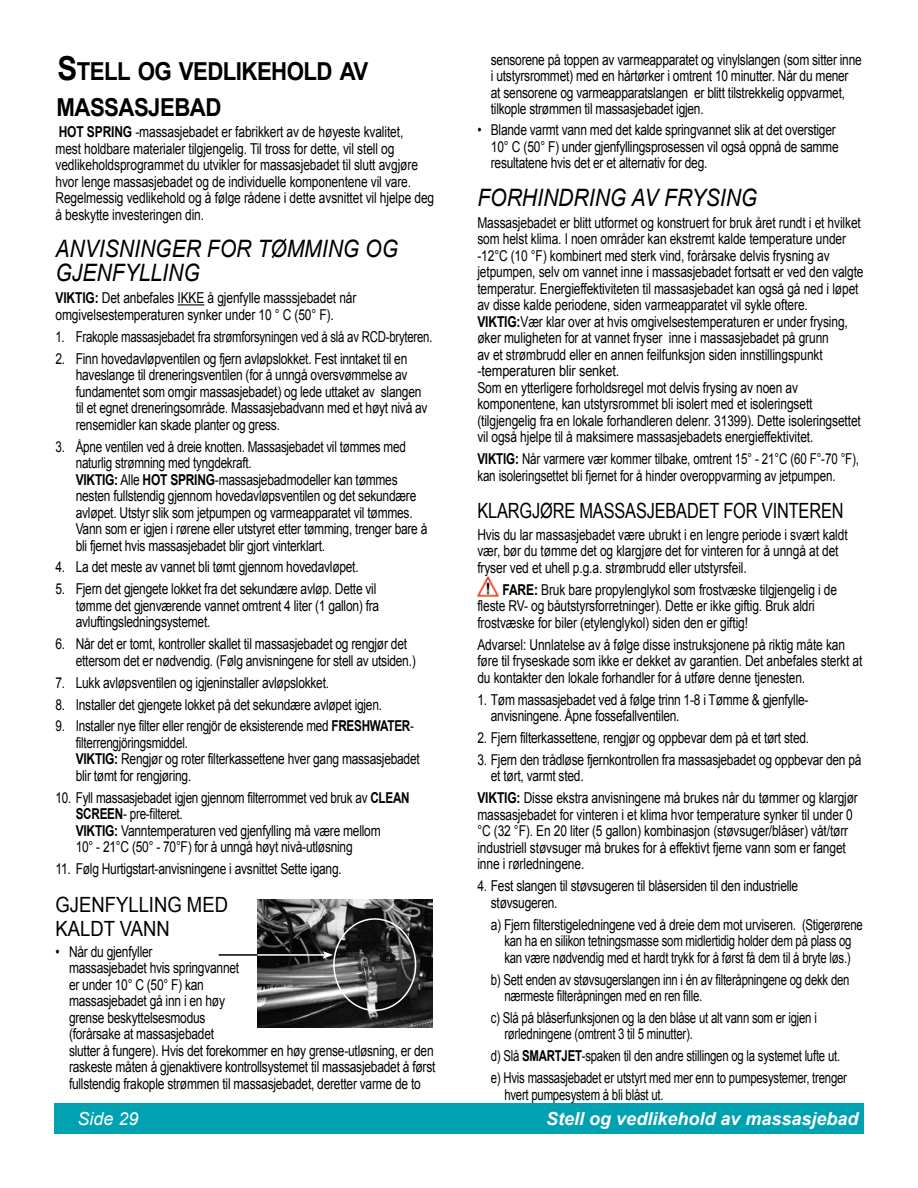
<style>
.page{position:relative;width:918px;height:1188px;background:#fff}
.page>*{position:absolute;margin:0;border:0;box-sizing:border-box;transform-origin:0 0}
.t1{font:700 24.75px/36px "Arial";letter-spacing:-.025em;color:#000;scale:.9 1}
.t2{font:italic 24px/24px "Arial";color:#000;scale:.88 1}
.t3{font:21px "Arial";letter-spacing:-.01em;color:#000;scale:.78 1}
.t4{font:21px/24px "Arial";letter-spacing:-.01em;color:#000;scale:.88 1}
.t5{font:italic 700 18px "Arial";color:#fff}
.t6{font:italic 18px "Arial";color:#fff}
.t7{font:15px/16.5px "Arial";letter-spacing:-.02em;color:#000;scale:.8 1}
.t8{font:15px/16.5px "Arial";letter-spacing:-.02em;color:#000;scale:.78 1}
.t9{font:15px/16.5px "Arial";letter-spacing:-.02em;color:#000;scale:.76 1}
.t10{font:15px/16.5px "Arial";letter-spacing:-.02em;color:#000;scale:.77 1}
.s1{font-size:33px}
.s2{font-weight:700}
</style>
<div class="page">
<div style="left:54px;top:1103px;width:810px;height:31px;background:#00a2b2"></div>
<svg style="left:178px;top:304px;width:26px;height:1px"></svg>
<img style="left:258px;top:899px;width:174px;height:129px">
<div style="left:333px;top:918px;width:83px;height:93px;border:2px solid #fff;border-radius:50%"></div>
<hr style="left:255px;top:954px;width:70px;height:2px;background:#fff">
<svg style="left:323px;top:951px;width:10px;height:8px"></svg>
<hr style="left:219px;top:954px;width:39px;height:2px;background:#000">
<img style="left:477px;top:577px;width:21px;height:19px">
<h1 class="t1" style="left:57px;top:54px;width:348px"><span class="s1">S</span>TELL OG VEDLIKEHOLD AV<br>MASSASJEBAD</h1>
<p class="t7" style="left:56px;top:124px;width:475px"><span class="s2">HOT SPRING</span> -massasjebadet er fabrikkert av de høyeste kvalitet,<br>mest holdbare materialer tilgjengelig. Til tross for dette, vil stell og vedlikeholdsprogrammet du utvikler for massasjebadet til slutt avgjøre hvor lenge massasjebadet og de individuelle komponentene vil vare.<br>Regelmessig vedlikehold og å følge rådene i dette avsnittet vil hjelpe deg å beskytte investeringen din.</p>
<h2 class="t2" style="left:56px;top:237px;width:391px">ANVISNINGER FOR TØMMING OG<br>GJENFYLLING</h2>
<p class="t7" style="left:56px;top:290px;width:378px"><span class="s2">VIKTIG:</span> Det anbefales IKKE å gjenfylle masssjebadet når omgivelsestemperaturen synker under 10 ° C (50° F).</p>
<p class="t9" style="left:56px;top:328px;width:498px">1. Frakople massasjebadet fra strømforsyningen ved å slå av RCD-bryteren.</p>
<p class="t7" style="left:76px;top:350px;width:441px;text-indent:-20px">2. Finn hovedavløpventilen og fjern avløpslokket. Fest inntaket til en haveslange til dreneringsventilen (for å unngå oversvømmelse av fundamentet som omgir massasjebadet) og lede uttaket av slangen til et egnet dreneringsområde. Massasjebadvann med et høyt nivå av rensemidler kan skade planter og gress.</p>
<p class="t8" style="left:76px;top:438px;width:452px;text-indent:-20px">3. Åpne ventilen ved å dreie knotten. Massasjebadet vil tømmes med naturlig strømning med tyngdekraft.<br><span class="s2">VIKTIG:</span> Alle <span class="s2">HOT SPRING</span>-massasjebadmodeller kan tømmes nesten fullstendig gjennom hovedavløpsventilen og det sekundære avløpet. Utstyr slik som jetpumpen og varmeapparatet vil tømmes.<br>Vann som er igjen i rørene eller utstyret etter tømming, trenger bare å bli fjernet hvis massasjebadet blir gjort vinterklart.</p>
<p class="t7" style="left:56px;top:559px;width:381px">4. La det meste av vannet bli tømt gjennom hovedavløpet.</p>
<p class="t7" style="left:76px;top:581px;width:381px;text-indent:-20px">5. Fjern det gjengete lokket fra det sekundære avløp. Dette vil tømme det gjenværende vannet omtrent 4 liter (1 gallon) fra avluftingsledningsystemet.</p>
<p class="t7" style="left:76px;top:636px;width:427px;text-indent:-20px">6. Når det er tomt, kontroller skallet til massasjebadet og rengjør det ettersom det er nødvendig. (Følg anvisningene for stell av utsiden.)</p>
<p class="t7" style="left:56px;top:674px;width:344px">7. Lukk avløpsventilen og igjeninstaller avløpslokket.</p>
<p class="t7" style="left:56px;top:696px;width:410px">8. Installer det gjengete lokket på det sekundære avløpet igjen.</p>
<p class="t8" style="left:76px;top:718px;width:443px;text-indent:-20px">9. Installer nye filter eller rengjör de eksisterende med <span class="s2">FRESHWATER&shy;</span>filterrengjöringsmiddel.<br><span class="s2">VIKTIG:</span> Rengjør og roter filterkassettene hver gang massasjebadet blir tømt for rengjøring.</p>
<p class="t8" style="left:76px;top:789px;width:430px;text-indent:-20px">10. Fyll massasjebadet igjen gjennom filterrommet ved bruk av <span class="s2">CLEAN SCREEN</span>- pre-filteret.<br><span class="s2">VIKTIG:</span> Vanntemperaturen ved gjenfylling må være mellom<br>10° - 21°C (50° - 70°F) for å unngå høyt nivå-utløsning</p>
<p class="t7" style="left:56px;top:861px;width:359px">11. Følg Hurtigstart-anvisningene i avsnittet Sette igang.</p>
<h3 class="t4" style="left:56px;top:893px;width:198px">GJENFYLLING MED<br>KALDT VANN</h3>
<p class="t7" style="left:69px;top:943px;width:460px;text-indent:-14px">• Når du gjenfyller<br>massasjebadet hvis springvannet<br>er under 10° C (50° F) kan<br>massasjebadet gå inn i en høy<br>grense beskyttelsesmodus<br>(forårsake at massasjebadet<br>slutter å fungere). Hvis det forekommer en høy grense-utløsning, er den raskeste måten å gjenaktivere kontrollsystemet til massasjebadet å først fullstendig frakople strømmen til massasjebadet, deretter varme de to</p>
<p class="t7" style="left:491px;top:52px;width:465px">sensorene på toppen av varmeapparatet og vinylslangen (som sitter inne i utstyrsrommet) med en hårtørker i omtrent 10 minutter. Når du mener at sensorene og varmeapparatslangen er blitt tilstrekkelig oppvarmet, tilkople strømmen til massasjebadet igjen.</p>
<p class="t7" style="left:491px;top:122px;width:436px;text-indent:-14px">• Blande varmt vann med det kalde springvannet slik at det overstiger<br>10° C (50° F) under gjenfyllingsprosessen vil også oppnå de samme resultatene hvis det er et alternativ for deg.</p>
<h2 class="t2" style="left:477px;top:186px;width:320px">FORHINDRING AV FRYSING</h2>
<p class="t7" style="left:477px;top:214px;width:484px">Massasjebadet er blitt utformet og konstruert for bruk året rundt i et hvilket som helst klima. I noen områder kan ekstremt kalde temperature under -12°C (10 °F) kombinert med sterk vind, forårsake delvis frysning av jetpumpen, selv om vannet inne i massasjebadet fortsatt er ved den valgte temperatur. Energieffektiviteten til massasjebadet kan også gå ned i løpet av disse kalde periodene, siden varmeapparatet vil sykle oftere.<br><span class="s2">VIKTIG:</span>Vær klar over at hvis omgivelsestemperaturen er under frysing, øker muligheten for at vannet fryser inne i massasjebadet på grunn<br>av et strømbrudd eller en annen feilfunksjon siden innstillingspunkt -temperaturen blir senket.<br>Som en ytterligere forholdsregel mot delvis frysing av noen av komponentene, kan utstyrsrommet bli isolert med et isoleringsett (tilgjengelig fra en lokale forhandleren delenr. 31399). Dette isoleringsettet vil også hjelpe til å maksimere massasjebadets energieffektivitet.</p>
<p class="t10" style="left:477px;top:451px;width:497px"><span class="s2">VIKTIG:</span> Når varmere vær kommer tilbake, omtrent 15° - 21°C (60 F°-70 °F), kan isoleringsettet bli fjernet for å hinder overoppvarming av jetpumpen.</p>
<h3 class="t3" style="left:477px;top:497px;width:471px">KLARGJØRE MASSASJEBADET FOR VINTEREN</h3>
<p class="t7" style="left:477px;top:527px;width:465px">Hvis du lar massasjebadet være ubrukt i en lengre periode i svært kaldt vær, bør du tømme det og klargjøre det for vinteren for å unngå at det fryser ved et uhell p.g.a. strømbrudd eller utstyrsfeil.</p>
<p class="t7" style="left:477px;top:581px;width:451px;text-indent:25px"><span class="s2">FARE:</span> Bruk bare propylenglykol som frostvæske tilgjengelig i de fleste RV- og båutstyrsforretninger). Dette er ikke giftig. Bruk aldri frostvæske for biler (etylenglykol) siden den er giftig!</p>
<p class="t7" style="left:477px;top:636px;width:483px">Advarsel: Unnlatelse av å følge disse instruksjonene på riktig måte kan føre til fryseskade som ikke er dekket av garantien. Det anbefales sterkt at du kontakter den lokale forhandler for å utføre denne tjenesten.</p>
<p class="t7" style="left:491px;top:691px;width:399px;text-indent:-14px">1. Tøm massasjebadet ved å følge trinn 1-8 i Tømme &amp; gjenfylle&shy;anvisningene. Åpne fossefallventilen.</p>
<p class="t7" style="left:477px;top:730px;width:416px">2. Fjern filterkassettene, rengjør og oppbevar dem på et tørt sted.</p>
<p class="t7" style="left:491px;top:752px;width:465px;text-indent:-14px">3. Fjern den trådløse fjernkontrollen fra massasjebadet og oppbevar den på et tørt, varmt sted.</p>
<p class="t7" style="left:477px;top:790px;width:477px"><span class="s2">VIKTIG:</span> Disse ekstra anvisningene må brukes når du tømmer og klargjør massasjebadet for vinteren i et klima hvor temperature synker til under 0 °C (32 °F). En 20 liter (5 gallon) kombinasjon (støvsuger/blåser) våt/tørr industriell støvsuger må brukes for å effektivt fjerne vann som er fanget inne i rørledningene.</p>
<p class="t7" style="left:491px;top:878px;width:386px;text-indent:-14px">4. Fest slangen til støvsugeren til blåsersiden til den industrielle støvsugeren.</p>
<p class="t7" style="left:491px;top:916px;width:466px;text-align:center">a) Fjern filterstigeledningene ved å dreie dem mot urviseren. (Stigerørene kan ha en silikon tetningsmasse som midlertidig holder dem på plass og<br>kan være nødvendig med et hardt trykk for å først få dem til å bryte løs.)</p>
<p class="t9" style="left:504px;top:971px;width:456px;text-indent:-13px">b) Sett enden av støvsugerslangen inn i én av filteråpningene og dekk den nærmeste filteråpningen med en ren fille.</p>
<p class="t9" style="left:504px;top:1010px;width:413px;text-indent:-13px">c) Slå på blåserfunksjonen og la den blåse ut alt vann som er igjen i rørledningene (omtrent 3 til 5 minutter).</p>
<p class="t9" style="left:491px;top:1045px;width:470px;line-height:21.9px">d) Slå <span class="s2">SMARTJET</span>-spaken til den andre stillingen og la systemet lufte ut. e) Hvis massasjebadet er utstyrt med mer enn to pumpesystemer, trenger</p>
<p class="t9" style="left:504px;top:1086px;width:211px">hvert pumpesystem å bli blåst ut.</p>
<p class="t6" style="left:77px;top:1107px;width:63px">Side 29</p>
<p class="t5" style="left:546px;top:1107px;width:314px">Stell og vedlikehold av massasjebad</p>
</div>
